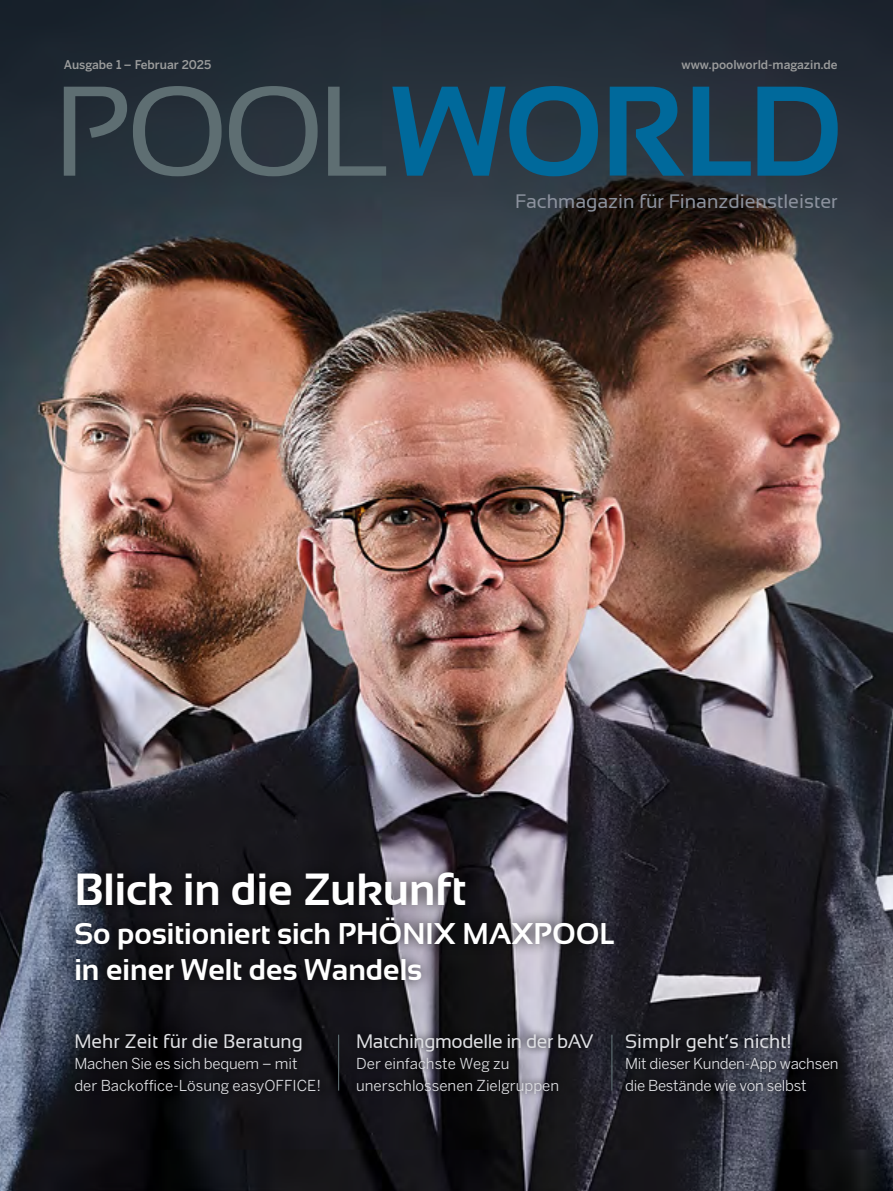
<style>
.page{position:relative;width:893px;height:1191px;background:#fff}
.page>*{position:absolute;margin:0;border:0;box-sizing:border-box;transform-origin:0 0}
.t1{font:700 45px "Sansation";color:#fff}
.t2{font:700 30px/36px "Sansation";color:#fff}
.t3{font:19.5px "Sansation";color:#dfe0e4}
.t4{font:19.5px "Sansation";color:#8c929e}
.t5{font:19.5px "Sansation";letter-spacing:-.02em;color:#dfe0e4}
.t6{font:15px/21px "Benton Sans";color:#dfe0e4}
.t7{font:15px/21px "Benton Sans";letter-spacing:-.02em;color:#dfe0e4}
.t8{font:500 12px "Benton Sans";color:#9c9d9d}
</style>
<div class="page">
<img style="left:0;top:0;width:893px;height:1191px">
<svg style="left:392px;top:86px;width:446px;height:90px;background:#174c69"></svg>
<svg style="left:64px;top:86px;width:322px;height:90px;background:#39454d"></svg>
<div style="left:66px;top:1025px;width:260px;height:75px;background:#000;opacity:.75"></div>
<div style="left:348px;top:1025px;width:253px;height:75px;background:#000;opacity:.75"></div>
<div style="left:617px;top:1025px;width:229px;height:74px;background:#000;opacity:.75"></div>
<hr style="left:338px;top:1034px;width:1px;height:56px;background:#5e6e72">
<hr style="left:611px;top:1034px;width:1px;height:56px;background:#5e6e72">
<div style="left:61px;top:858px;width:566px;height:135px;background:#000;opacity:.75"></div>
<p class="t8" style="left:64px;top:57px;width:149px">Ausgabe 1 – Februar 2025</p>
<p class="t8" style="left:681px;top:57px;width:158px">www.poolworld-magazin.de</p>
<h3 class="t4" style="left:515px;top:190px;width:324px">Fachmagazin für Finanzdienstleister</h3>
<h1 class="t1" style="left:74px;top:864px;width:394px">Blick in die Zukunft</h1>
<h2 class="t2" style="left:74px;top:915px;width:542px">So positioniert sich PHÖNIX MAXPOOL in einer Welt des Wandels</h2>
<h3 class="t3" style="left:74px;top:1030px;width:230px">Mehr Zeit für die Beratung</h3>
<p class="t6" style="left:74px;top:1053px;width:248px">Machen Sie es sich bequem – mit der Backoffice-Lösung easyOFFICE!</p>
<h3 class="t5" style="left:356px;top:1030px;width:239px">Matchingmodelle in der bAV</h3>
<p class="t6" style="left:356px;top:1053px;width:204px">Der einfachste Weg zu unerschlossenen Zielgruppen</p>
<h3 class="t3" style="left:625px;top:1030px;width:168px">Simplr geht’s nicht!</h3>
<p class="t7" style="left:625px;top:1053px;width:215px">Mit dieser Kunden-App wachsen die Bestände wie von selbst</p>
</div>
